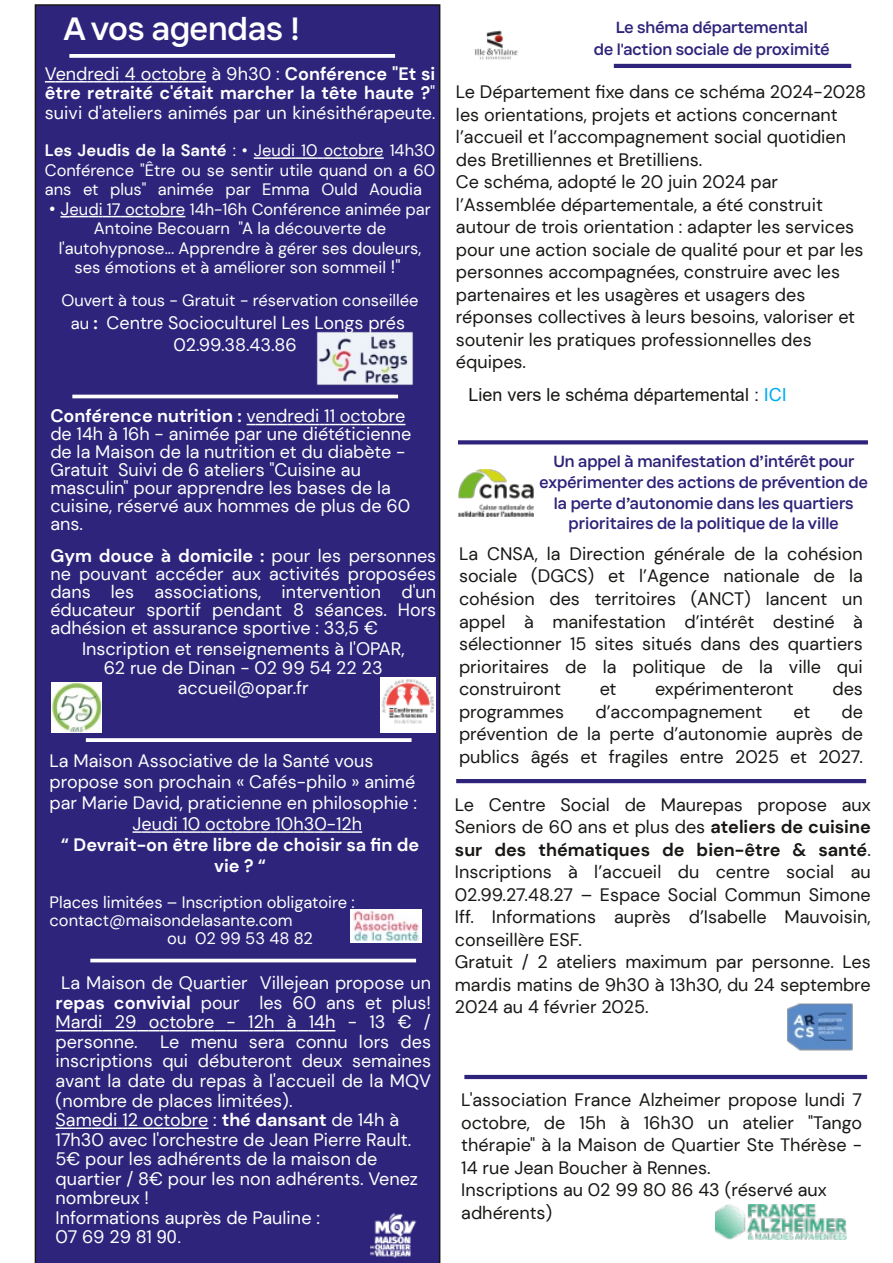
<style>
.page{position:relative;width:893px;height:1263px;background:#fff}
.page>*{position:absolute;margin:0;border:0;box-sizing:border-box;transform-origin:0 0}
.t1{font:500 30px "Condate";color:#fff}
.t2{font:18px/22.5px "DM Sans";color:#181715}
.t3{font:18px/19.5px "DM Sans";color:#fff;text-align:justify}
.t4{font:700 18px/21px "DM Sans";color:#fff;text-align:center}
.t5{font:18px "Arial";color:#181715}
.t6{font:16.5px/19.5px "DM Sans";color:#fff;text-align:justify}
.t7{font:500 15px/20.7px "Condate";color:#2d237a;text-align:center}
.t8{font:500 15px/22.5px "Condate";color:#2e247b;text-align:center}
.s1{font-weight:700}
.s2{font-size:16.5px}
.s3{font-size:18px}
.s4{font-family:"Arial"}
.s5{color:#00aeef}
</style>
<div class="page">
<div style="left:35px;top:4px;width:405px;height:1259px;background:#2e247b"></div>
<div style="left:614px;top:64px;width:237px;height:4px;border:2px solid #2e247b"></div>
<svg style="left:45px;top:81px;width:161px;height:2px"></svg>
<svg style="left:254px;top:157px;width:130px;height:2px"></svg>
<svg style="left:60px;top:216px;width:125px;height:2px"></svg>
<svg style="left:247px;top:424px;width:158px;height:1px"></svg>
<img style="left:316px;top:331px;width:98px;height:54px">
<img style="left:52px;top:682px;width:49px;height:50px">
<div style="left:458px;top:440px;width:410px;height:4px;border:2px solid #2e247b"></div>
<img style="left:474px;top:30px;width:44px;height:30px">
<svg style="left:133px;top:831px;width:229px;height:2px"></svg>
<img style="left:351px;top:910px;width:70px;height:32px">
<img style="left:459px;top:469px;width:75px;height:48px">
<div style="left:456px;top:779px;width:410px;height:4px;border:2px solid #2e247b"></div>
<img style="left:380px;top:678px;width:55px;height:55px">
<svg style="left:56px;top:1030px;width:279px;height:1px"></svg>
<svg style="left:56px;top:1127px;width:152px;height:2px"></svg>
<img style="left:357px;top:1211px;width:68px;height:48px">
<img style="left:787px;top:1003px;width:66px;height:48px">
<div style="left:464px;top:1075px;width:403px;height:4px;border:2px solid #2e247b"></div>
<img style="left:715px;top:1204px;width:132px;height:35px">
<h1 class="t1" style="left:63px;top:17px;width:239px">A vos agendas !</h1>
<p class="t3" style="left:45px;top:64px;width:392px">Vendredi 4 octobre à 9h30 : <span class="s1">Conférence "Et si être retraité c'était marcher la tête haute ?</span>" suivi d'ateliers animés par un kinésithérapeute<span class="s2">.</span></p>
<p class="t6" style="left:45px;top:141px;width:392px"><span class="s1">Les Jeudis de la Santé</span> : • Jeudi 10 octobre 14h30<br>Conférence "Être ou se sentir utile quand on a 60 ans et plus" animée par Emma Ould Aoudia</p>
<p class="t6" style="left:49px;top:199px;width:383px;text-align:center"><span class="s3">• J</span>eudi 17 octobre 14h-16h Conférence animée par Antoine Becouarn "A la découverte de l'autohypnose... Apprendre à gérer ses douleurs, ses émotions et à améliorer son sommeil <span class="s3">!"</span></p>
<p class="t6" style="left:61px;top:291px;width:359px">Ouvert à tous - Gratuit - réservation conseillée</p>
<p class="t3" style="left:71px;top:311px;width:336px;line-height:22.5px;text-align:center"><span class="s2">au</span> <span class="s1">:</span> Centre Socioculturel Les Longs prés<br>02.99.38.43.86</p>
<p class="t3" style="left:50px;top:407px;width:363px;line-height:18px;text-align:left"><span class="s1">Conférence nutrition :</span> vendredi 11 octobre de 14h à 16h - animée par une diététicienne de la Maison de la nutrition et du diabète - Gratuit Suivi de 6 ateliers "Cuisine au masculin" pour apprendre les bases de la cuisine, réservé aux hommes de plus de 60 ans.</p>
<p class="t3" style="left:50px;top:547px;width:387px;line-height:18px"><span class="s1">Gym douce à domicile :</span> pour les personnes ne pouvant accéder aux activités proposées dans les associations, intervention d'un éducateur sportif pendant 8 séances. Hors adhésion et assurance sportive : 33,5 €</p>
<p class="t3" style="left:82px;top:639px;width:324px;text-align:center">Inscription et renseignements à l'OPAR,<br>62 rue de Dinan - 02 99 54 22 23 accueil@opar.fr</p>
<p class="t3" style="left:49px;top:751px;width:325px">La Maison Associative de la Santé vous</p>
<p class="t3" style="left:49px;top:772px;width:367px">propose son prochain « Cafés-philo » animé</p>
<p class="t3" style="left:49px;top:793px;width:369px">par Marie David, praticienne en philosophie :</p>
<p class="t3" style="left:133px;top:814px;width:231px">Jeudi 10 octobre 10h30-12h</p>
<p class="t4" style="left:61px;top:834px;width:360px">“ Devrait-on être libre de choisir sa fin de vie ? “</p>
<p class="t6" style="left:49px;top:892px;width:307px">Places limitées – Inscription obligatoire :</p>
<p class="t6" style="left:49px;top:910px;width:245px">contact@maisondelasante.com</p>
<p class="t6" style="left:167px;top:928px;width:147px">ou 02 99 53 48 82</p>
<p class="t3" style="left:56px;top:973px;width:377px">La Maison de Quartier Villejean propose un <span class="s1">repas convivial</span> pour les 60 ans et plus!<br>Mardi 29 octobre - 12h à 14h - 13 € / personne.</p>
<p class="t3" style="left:56px;top:1032px;width:377px;text-align:left;text-indent:105px">Le menu sera connu lors des inscriptions qui débuteront deux semaines avant la date du repas à l'accueil de la MQV (nombre de places limitées).<br>Samedi 12 octobre : <span class="s1">thé dansant</span> de 14h à<br>17h30 avec l'orchestre de Jean Pierre Rault.<br>5€ pour les adhérents de la maison de quartier / 8€ pour les non adhérents. Venez nombreux !<br>Informations auprès de Pauline :<br>07 69 29 81 <span class="s4">90.</span></p>
<p class="t8" style="left:594px;top:17px;width:237px">Le shéma départemental<br>de l'action sociale de proximité</p>
<p class="t2" style="left:456px;top:81px;width:412px">Le Département fixe dans ce schéma 2024-2028 les orientations, projets et actions concernant l’accueil et l’accompagnement social quotidien des Bretilliennes et Bretilliens.<br>Ce schéma, adopté le 20 juin 2024 par l’Assemblée départementale, a été construit autour de trois orientation : adapter les services pour une action sociale de qualité pour et par les personnes accompagnées, construire avec les partenaires et les usagères et usagers des réponses collectives à leurs besoins, valoriser et soutenir les pratiques professionnelles des équipes.</p>
<p class="t5" style="left:468px;top:385px;width:320px">Lien vers le schéma départemental : <span class="s5">ICI</span></p>
<p class="t7" style="left:539px;top:453px;width:330px">Un appel à manifestation d’intérêt pour expérimenter des actions de prévention de la perte d’autonomie dans les quartiers prioritaires de la politique de la ville</p>
<p class="t2" style="left:459px;top:543px;width:405px;text-align:justify">La CNSA, la Direction générale de la cohésion sociale (DGCS) et l’Agence nationale de la cohésion des territoires (ANCT) lancent un appel à manifestation d’intérêt destiné à sélectionner 15 sites situés dans des quartiers prioritaires de la politique de la ville qui construiront</p>
<p class="t2" style="left:600px;top:678px;width:18px">et</p>
<p class="t2" style="left:655px;top:678px;width:140px">expérimenteront</p>
<p class="t2" style="left:832px;top:678px;width:32px">des</p>
<p class="t2" style="left:459px;top:700px;width:107px">programmes</p>
<p class="t2" style="left:595px;top:700px;width:169px">d’accompagnement</p>
<p class="t2" style="left:793px;top:700px;width:18px">et</p>
<p class="t2" style="left:459px;top:700px;width:405px;text-align:justify;text-indent:382px">de prévention de la perte d’autonomie auprès de publics âgés et fragiles entre 2025 et 2027.</p>
<p class="t2" style="left:455px;top:793px;width:417px">Le Centre Social de Maurepas propose aux Seniors de 60 ans et plus des <span class="s1">ateliers de cuisine sur des thématiques de bien-être &amp; santé</span>.<br>Inscriptions à l’accueil du centre social au 02.99.27.48.27 – Espace Social Commun Simone Iff. Informations auprès d’Isabelle Mauvoisin, conseillère ESF.<br>Gratuit / 2 ateliers maximum par personne. Les mardis matins de 9h30 à 13h30, du 24 septembre 2024 au 4 février 2025.</p>
<p class="t2" style="left:461px;top:1089px;width:402px">L'association France Alzheimer propose lundi 7 octobre, de 15h à 16h30 un atelier "Tango thérapie" à la Maison de Quartier Ste Thérèse - 14 rue Jean Boucher à Rennes.<br>Inscriptions au 02 99 80 86 43 (réservé aux adhérents)</p>
</div>
